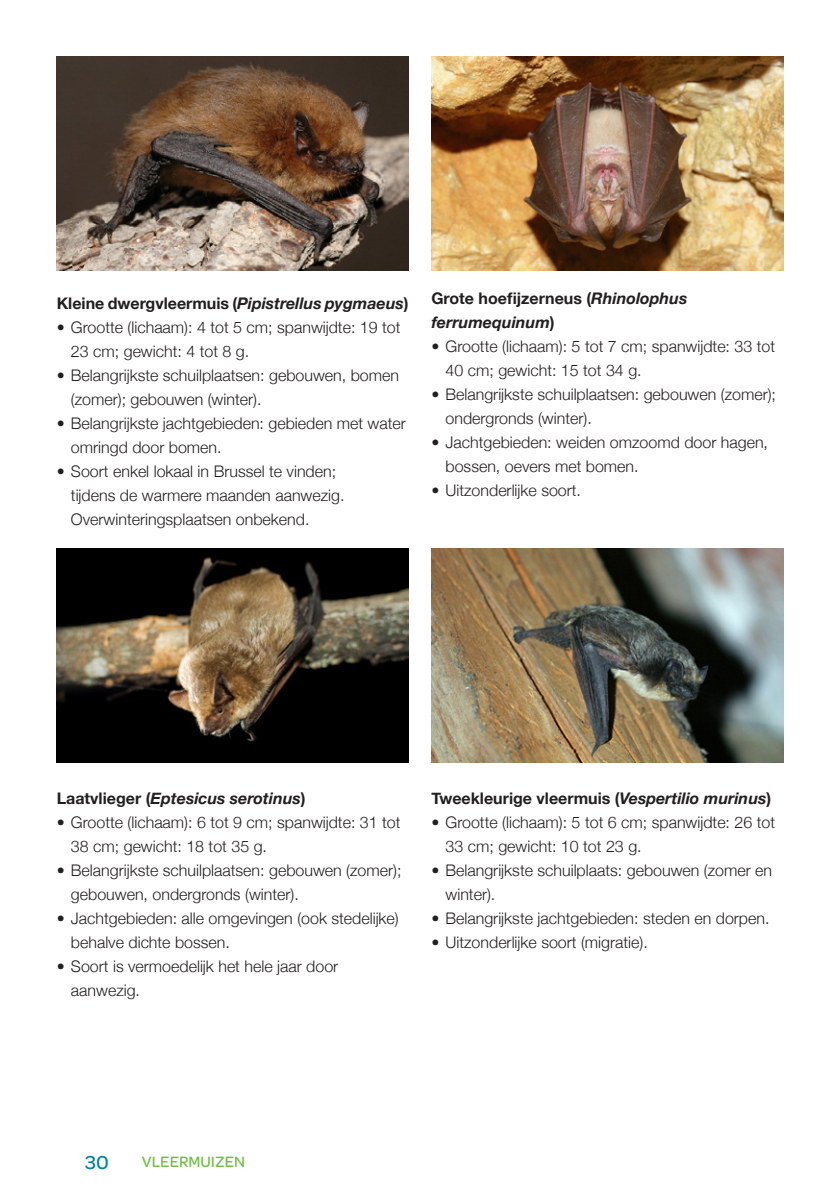
<style>
.page{position:relative;width:840px;height:1191px;background:#fff}
.page>*{position:absolute;margin:0;border:0;box-sizing:border-box;transform-origin:0 0}
.t1{font:500 20px "Omnes";color:#0082a1}
.t2{font:300 16px/24px "Helvetica Neue";color:#231f20}
.Texte_Normal__body{font:700 16px "Helvetica Neue";color:#231f20}
.Texte_Normal__body-2{font:italic 700 16px/24px "Helvetica Neue";color:#231f20}
.t3{font:500 16px "Omnes";color:#71bf44}
.s1{font-style:italic}
.s2{font-style:normal}
</style>
<div class="page">
<img style="left:431px;top:57px;width:351px;height:214px">
<img style="left:57px;top:57px;width:351px;height:214px">
<img style="left:57px;top:549px;width:351px;height:214px">
<img style="left:431px;top:549px;width:351px;height:214px">
<p class="Texte_Normal__body" style="left:57px;top:291px;width:353px">Kleine dwergvleermuis (<span class="s1">Pipistrellus pygmaeus</span>)</p>
<p class="t2" style="left:71px;top:314px;width:331px;text-indent:-14px">• Grootte (lichaam): 4 tot 5 cm; spanwijdte: 19 tot<br>23 cm; gewicht: 4 tot 8 g.</p>
<p class="t2" style="left:71px;top:362px;width:329px;text-indent:-14px">• Belangrijkste schuilplaatsen: gebouwen, bomen (zomer); gebouwen (winter).</p>
<p class="t2" style="left:71px;top:410px;width:336px;text-indent:-14px">• Belangrijkste jachtgebieden: gebieden met water omringd door bomen.</p>
<p class="t2" style="left:71px;top:458px;width:275px;text-indent:-14px">• Soort enkel lokaal in Brussel te vinden; tijdens de warmere maanden aanwezig.<br>Overwinteringsplaatsen onbekend.</p>
<p class="Texte_Normal__body-2" style="left:431px;top:286px;width:257px"><span class="s2">Grote hoefijzerneus (</span>Rhinolophus ferrumequinum<span class="s2">)</span></p>
<p class="t2" style="left:445px;top:333px;width:331px;text-indent:-14px">• Grootte (lichaam): 5 tot 7 cm; spanwijdte: 33 tot<br>40 cm; gewicht: 15 tot 34 g.</p>
<p class="t2" style="left:445px;top:381px;width:332px;text-indent:-14px">• Belangrijkste schuilplaatsen: gebouwen (zomer); ondergronds (winter).</p>
<p class="t2" style="left:445px;top:429px;width:324px;text-indent:-14px">• Jachtgebieden: weiden omzoomd door hagen, bossen, oevers met bomen.</p>
<p class="t2" style="left:431px;top:477px;width:151px">• Uitzonderlijke soort.</p>
<p class="Texte_Normal__body-2" style="left:57px;top:787px;width:250px"><span class="s2">Laatvlieger (</span>Eptesicus serotinus<span class="s2">)</span></p>
<p class="t2" style="left:71px;top:809px;width:331px;text-indent:-14px">• Grootte (lichaam): 6 tot 9 cm; spanwijdte: 31 tot<br>38 cm; gewicht: 18 tot 35 g.</p>
<p class="t2" style="left:71px;top:857px;width:332px;text-indent:-14px">• Belangrijkste schuilplaatsen: gebouwen (zomer); gebouwen, ondergronds (winter).</p>
<p class="t2" style="left:71px;top:905px;width:329px;text-indent:-14px">• Jachtgebieden: alle omgevingen (ook stedelijke) behalve dichte bossen.</p>
<p class="t2" style="left:71px;top:953px;width:269px;text-indent:-14px">• Soort is vermoedelijk het hele jaar door aanwezig.</p>
<p class="Texte_Normal__body" style="left:431px;top:786px;width:341px">Tweekleurige vleermuis (<span class="s1">Vespertilio murinus</span>)</p>
<p class="t2" style="left:445px;top:809px;width:331px;text-indent:-14px">• Grootte (lichaam): 5 tot 6 cm; spanwijdte: 26 tot<br>33 cm; gewicht: 10 tot 23 g.</p>
<p class="t2" style="left:445px;top:857px;width:328px;text-indent:-14px">• Belangrijkste schuilplaats: gebouwen (zomer en winter).</p>
<p class="t2" style="left:431px;top:905px;width:339px">• Belangrijkste jachtgebieden: steden en dorpen.</p>
<p class="t2" style="left:431px;top:929px;width:218px">• Uitzonderlijke soort (migratie).</p>
<p class="t1" style="left:85px;top:1148px;width:25px">30</p>
<p class="t3" style="left:142px;top:1150px;width:105px">VLEERMUIZEN</p>
</div>
